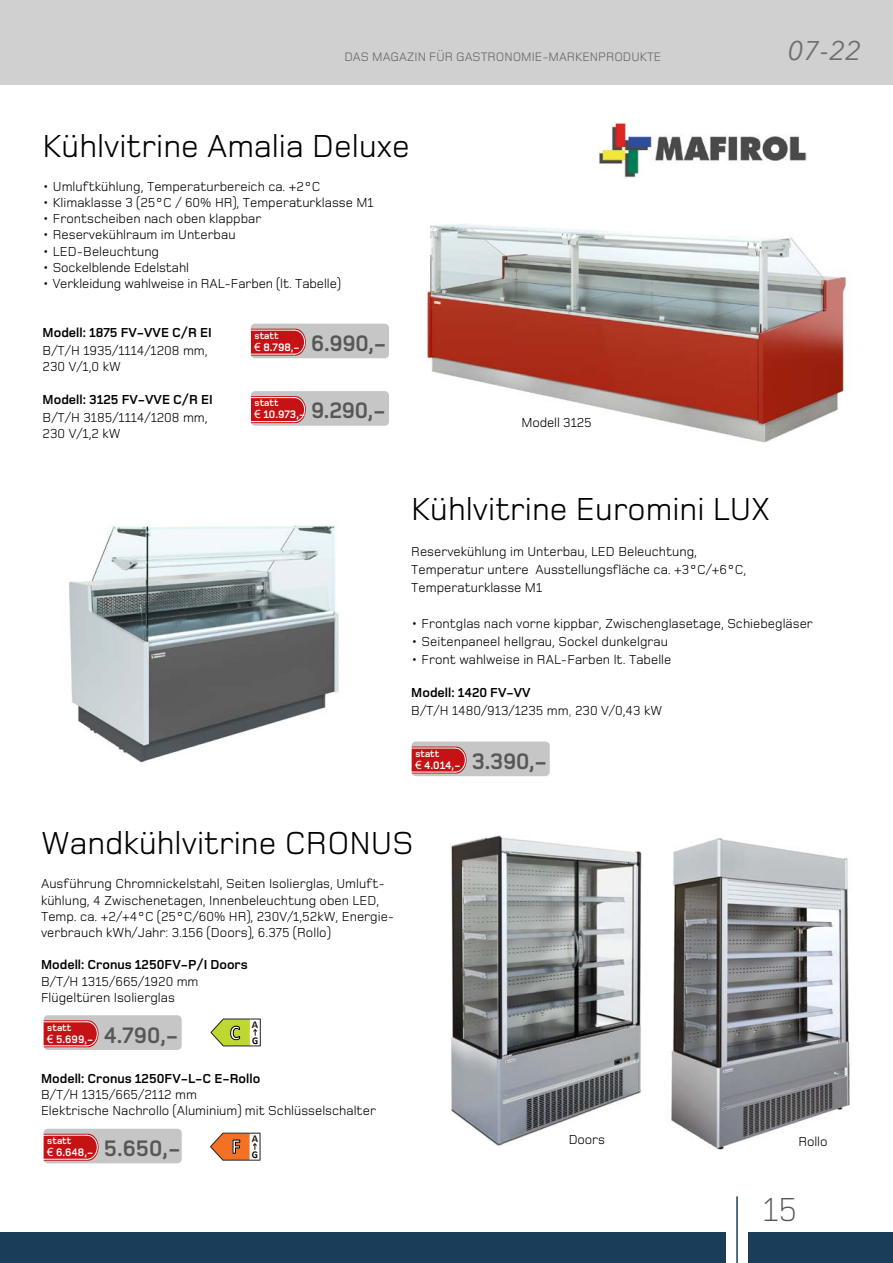
<style>
.page{position:relative;width:893px;height:1263px;background:#fff}
.page>*{position:absolute;margin:0;border:0;box-sizing:border-box;transform-origin:0 0}
.t1{font:300 34.5px "Foundry Monoline W04";color:#575756}
.t2{font:33px "Foundry Monoline W04";color:#000}
.t3{font:italic 27px "Avenir Next";color:#706f6f}
.t4{font:700 20.85px "Calibri";color:#fff;scale:.93 1}
.t5{font:700 20.7px "Calibri";color:#fff;scale:.93 1}
.t6{font:13.5px/16.2px "Foundry Monoline W04";color:#000}
.t7{font:700 13.5px "Foundry Monoline W04";color:#000}
.t8{font:12.75px "Foundry Monoline W04";color:#646363}
.t9{font:700 11.25px "Foundry Monoline W04";color:#fff}
.t10{font:700 10.5px "Calibri";color:#231d1e}
.t11{font:700 10.35px "Calibri";color:#010101;scale:.93 1}
.t12{font:700 9.75px "Foundry Monoline W04";color:#fff}
.s1{font-family:"Arial";font-weight:400}
.s2{font-size:23.25px;color:#575756}
.s3{font-weight:700}
.s4{color:#575756}
</style>
<div class="page">
<div style="left:0;top:0;width:893px;height:85px;background:#d0d0d0"></div>
<div style="left:0;top:1231px;width:726px;height:32px;background:#1a3e59"></div>
<div style="left:748px;top:1231px;width:145px;height:32px;background:#1a3e59"></div>
<hr style="left:736px;top:1196px;width:2px;height:67px;background:#1a3e59">
<img style="left:671px;top:838px;width:179px;height:312px">
<img style="left:69px;top:524px;width:270px;height:239px">
<div style="left:251px;top:324px;width:138px;height:34px;background:#c6c6c6;border-radius:4px"></div>
<svg style="left:251px;top:329px;width:55px;height:27px"></svg>
<img style="left:426px;top:223px;width:421px;height:220px">
<div style="left:412px;top:741px;width:138px;height:35px;background:#c6c6c6;border-radius:4px"></div>
<svg style="left:411px;top:746px;width:56px;height:27px"></svg>
<div style="left:251px;top:391px;width:138px;height:35px;background:#c6c6c6;border-radius:4px"></div>
<svg style="left:251px;top:396px;width:55px;height:27px"></svg>
<div style="left:44px;top:1015px;width:138px;height:35px;background:#c6c6c6;border-radius:4px"></div>
<svg style="left:43px;top:1020px;width:56px;height:27px"></svg>
<img style="left:598px;top:123px;width:208px;height:54px">
<img style="left:451px;top:836px;width:191px;height:310px">
<div style="left:44px;top:1129px;width:138px;height:34px;background:#c6c6c6;border-radius:4px"></div>
<svg style="left:43px;top:1134px;width:56px;height:27px"></svg>
<svg style="left:210px;top:1133px;width:50px;height:27px"></svg>
<svg style="left:211px;top:1019px;width:49px;height:27px"></svg>
<p class="t8" style="left:344px;top:48px;width:318px">DAS MAGAZIN FÜR GASTRONOMIE-MARKENPRODUKTE</p>
<h2 class="t2" style="left:43px;top:123px;width:369px">Kühlvitrine Amalia Deluxe</h2>
<p class="t6" style="left:43px;top:177px;width:279px">• Umluftkühlung, Temperaturbereich ca. +2°C</p>
<p class="t6" style="left:43px;top:194px;width:333px">• Klimaklasse 3 (25°C / 60% HR), Temperaturklasse M1</p>
<p class="t6" style="left:43px;top:210px;width:220px">• Frontscheiben nach oben klappbar</p>
<p class="t6" style="left:43px;top:226px;width:194px">• Reservekühlraum im Unterbau</p>
<p class="t6" style="left:43px;top:242px;width:118px">• LED-Beleuchtung</p>
<p class="t6" style="left:43px;top:258px;width:148px">• Sockelblende Edelstahl</p>
<p class="t6" style="left:43px;top:275px;width:300px">• Verkleidung wahlweise in RAL-Farben (lt. Tabelle)</p>
<p class="t7" style="left:43px;top:323px;width:171px">Modell: 1875 FV-VVE C/R EI</p>
<p class="t6" style="left:43px;top:342px;width:166px">B/T/H 1935/1114/1208 mm,<br>230 V/1,0 kW</p>
<p class="t7" style="left:43px;top:390px;width:172px">Modell: 3125 FV-VVE C/R EI</p>
<p class="t6" style="left:43px;top:408px;width:167px">B/T/H 3185/1114/1208 mm,<br>230 V/1,2 kW</p>
<p class="t12" style="left:255px;top:329px;width:26px">statt</p>
<p class="t9" style="left:255px;top:339px;width:133px"><span class="s1">€</span> 8.798,- <span class="s2">6.990,-</span></p>
<p class="t12" style="left:255px;top:396px;width:26px">statt</p>
<p class="t9" style="left:255px;top:407px;width:133px"><span class="s1">€</span> 10.973,- <span class="s2">9.290,-</span></p>
<p class="t6" style="left:521px;top:414px;width:72px">Modell 3125</p>
<h3 class="t3" style="left:788px;top:28px;width:75px">07-22</h3>
<h2 class="t2" style="left:411px;top:486px;width:360px">Kühlvitrine Euromini LUX</h2>
<p class="t6" style="left:411px;top:542px;width:337px;line-height:18px">Reservekühlung im Unterbau, LED Beleuchtung,<br>Temperatur untere Ausstellungsfläche ca. +3°C/+6°C,<br>Temperaturklasse M1</p>
<p class="t6" style="left:411px;top:615px;width:403px">• Frontglas nach vorne kippbar, Zwischenglasetage, Schiebegläser</p>
<p class="t6" style="left:411px;top:633px;width:258px">• Seitenpaneel hellgrau, Sockel dunkelgrau</p>
<p class="t6" style="left:411px;top:651px;width:262px">• Front wahlweise in RAL-Farben lt. Tabelle</p>
<p class="t6" style="left:411px;top:682px;width:252px;line-height:18px"><span class="s3">Modell: 1420 FV-VV<br></span>B/T/H 1480/913/1235 mm<span class="s4">,</span> 230 V/0,43 kW</p>
<p class="t12" style="left:415px;top:747px;width:26px">statt</p>
<p class="t9" style="left:415px;top:757px;width:133px"><span class="s1">€</span> 4.014,- <span class="s2">3.390,-</span></p>
<h2 class="t2" style="left:41px;top:820px;width:374px">Wandkühlvitrine CRONUS</h2>
<p class="t6" style="left:41px;top:875px;width:355px">Ausführung Chromnickelstahl, Seiten Isolierglas, Umluft&shy;kühlung, 4 Zwischenetagen, Innenbeleuchtung oben LED, Temp. ca. +2/+4°C (25°C/60% HR), 230V/1,52kW, Energie&shy;verbrauch kWh/Jahr: 3.156 (Doors), 6.375 (Rollo)</p>
<p class="t7" style="left:41px;top:956px;width:208px">Modell: Cronus 1250FV-P/I Doors</p>
<p class="t6" style="left:41px;top:972px;width:159px">B/T/H 1315/665/1920 mm<br>Flügeltüren Isolierglas</p>
<p class="t12" style="left:47px;top:1021px;width:26px">statt</p>
<p class="t9" style="left:47px;top:1031px;width:133px"><span class="s1">€</span> 5.699,- <span class="s2">4.790,-</span></p>
<h3 class="t5" style="left:230px;top:1018px;width:12px">C</h3>
<p class="t10" style="left:252px;top:1017px;width:8px">A</p>
<p class="t11" style="left:252px;top:1033px;width:8px">G</p>
<p class="t7" style="left:41px;top:1069px;width:221px">Modell: Cronus 1250FV-L-C E-Rollo</p>
<p class="t6" style="left:41px;top:1085px;width:336px">B/T/H 1315/665/2112 mm<br>Elektrische Nachrollo (Aluminium) mit Schlüsselschalter</p>
<p class="t10" style="left:252px;top:1131px;width:8px">A</p>
<p class="t11" style="left:252px;top:1147px;width:8px">G</p>
<p class="t12" style="left:47px;top:1134px;width:26px">statt</p>
<p class="t6" style="left:569px;top:1131px;width:38px">Doors</p>
<p class="t6" style="left:798px;top:1132px;width:31px">Rollo</p>
<p class="t9" style="left:47px;top:1144px;width:135px"><span class="s1">€</span> 6.648,- <span class="s2">5.650,-</span></p>
<h3 class="t4" style="left:232px;top:1131px;width:11px">F</h3>
<h1 class="t1" style="left:763px;top:1186px;width:36px">15</h1>
</div>
